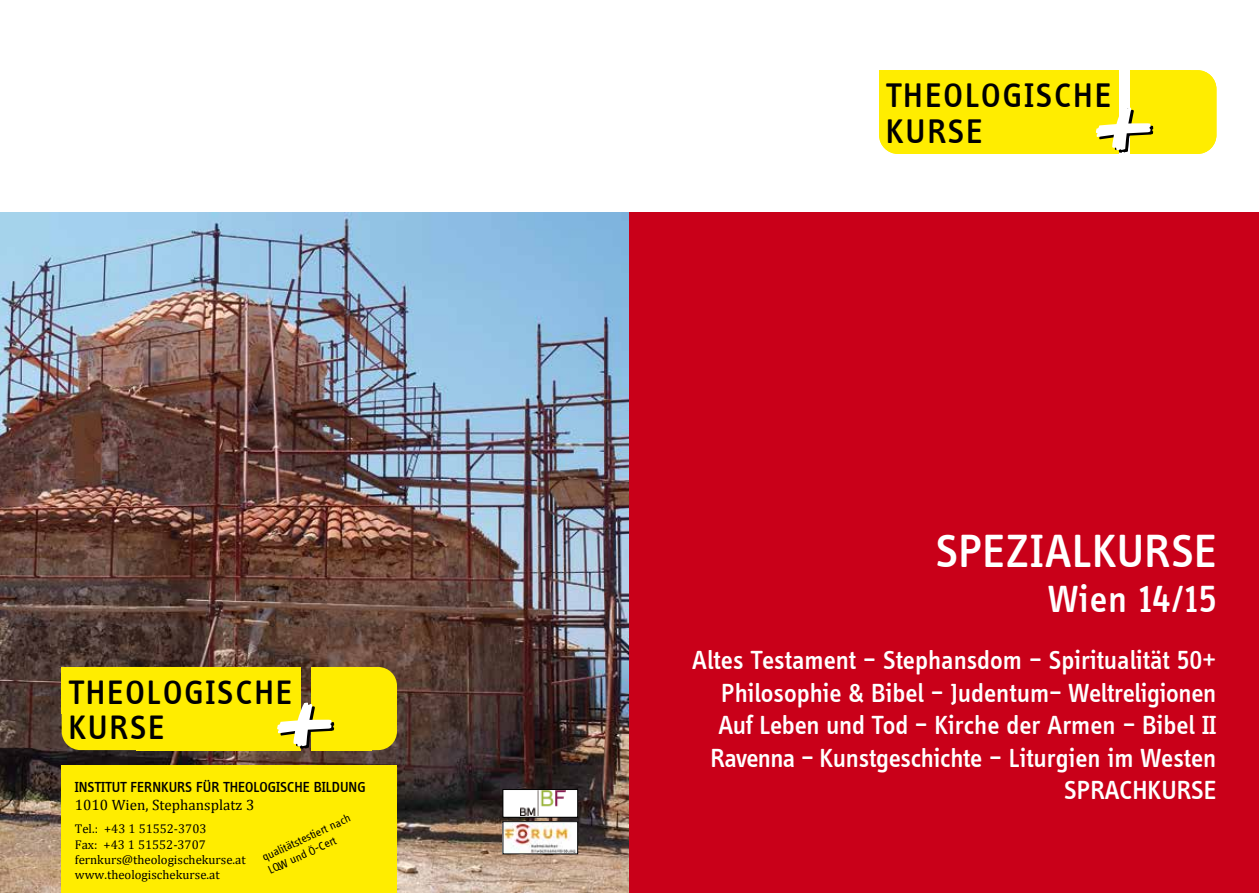
<style>
.page{position:relative;width:1259px;height:893px;background:#fff}
.page>*{position:absolute;margin:0;border:0;box-sizing:border-box;transform-origin:0 0}
.t1{font:500 48px "Info Disp";letter-spacing:.01em;color:#fff}
.t2{font:500 39px "Info Disp";letter-spacing:.025em;color:#fff}
.t3{font:500 35.25px/35.1px "Info Disp";letter-spacing:.06em;color:#000}
.t4{font:500 34.95px/35px "Info Disp";letter-spacing:.06em;color:#000}
.t5{font:500 27px/32.4px "Info Disp";color:#fff;text-align:right}
.t6{font:500 15px "Info Disp";color:#000}
.t7{font:15px "Cambria";color:#000}
.t8{font:12.75px/15.3px "Cambria";color:#000}
.t9{font:12px/14.4px "Info Disp";color:#000}
</style>
<div class="page">
<img style="left:0;top:213px;width:629px;height:680px">
<div style="left:62px;top:667px;width:237px;height:83px;background:#ffed00;border-radius:19px"></div>
<div style="left:311px;top:667px;width:86px;height:83px;background:#ffed00;border-radius:19px"></div>
<div style="left:311px;top:667px;width:61px;height:83px;background:#ffed00"></div>
<svg style="left:277px;top:703px;width:57px;height:46px"></svg>
<div style="left:62px;top:766px;width:335px;height:127px;background:#ffed00"></div>
<svg style="left:504px;top:823px;width:72px;height:1px"></svg>
<img style="left:504px;top:824px;width:72px;height:28px">
<div style="left:502px;top:821px;width:76px;height:33px;border:1px solid #000"></div>
<div style="left:503px;top:789px;width:74px;height:28px;background:#fff"></div>
<img style="left:521px;top:791px;width:45px;height:25px">
<div style="left:502px;top:789px;width:76px;height:29px;border:1px solid #000"></div>
<div style="left:629px;top:213px;width:630px;height:680px;background:#c90019"></div>
<div style="left:879px;top:70px;width:238px;height:84px;background:#ffed00;border-radius:19px"></div>
<div style="left:1130px;top:70px;width:86px;height:84px;background:#ffed00;border-radius:19px"></div>
<div style="left:1130px;top:70px;width:61px;height:84px;background:#ffed00"></div>
<svg style="left:1095px;top:106px;width:58px;height:47px"></svg>
<p class="t4" style="left:69px;top:675px;width:225px">THEOLOGISCHE<br>KURSE</p>
<p class="t6" style="left:75px;top:779px;width:292px">INSTITUT FERNKURS FÜR THEOLOGISCHE BILDUNG</p>
<p class="t7" style="left:75px;top:796px;width:181px">1010 Wien, Stephansplatz 3</p>
<p class="t8" style="left:75px;top:821px;width:172px">Tel.: +43 1 51552-3703<br>Fax: +43 1 51552-3707 fernkurs@theologischekurse.at www.theologischekurse.at</p>
<p class="t9" style="left:260px;top:851px;width:98px;rotate:-25deg">qualitätstestiert nach<br>LQW und Ö-Cert</p>
<h3 class="t3" style="left:886px;top:78px;width:227px">THEOLOGISCHE<br>KURSE</h3>
<h1 class="t1" style="left:936px;top:524px;width:282px">SPEZIALKURSE</h1>
<h2 class="t2" style="left:1048px;top:577px;width:170px">Wien 14/15</h2>
<p class="t5" style="left:692px;top:644px;width:525px">Altes Testament – Stephansdom – Spiritualität 50+ Philosophie &amp; Bibel – Judentum– Weltreligionen Auf Leben und Tod – Kirche der Armen – Bibel II Ravenna – Kunstgeschichte – Liturgien im Westen SPRACHKURSE</p>
</div>
